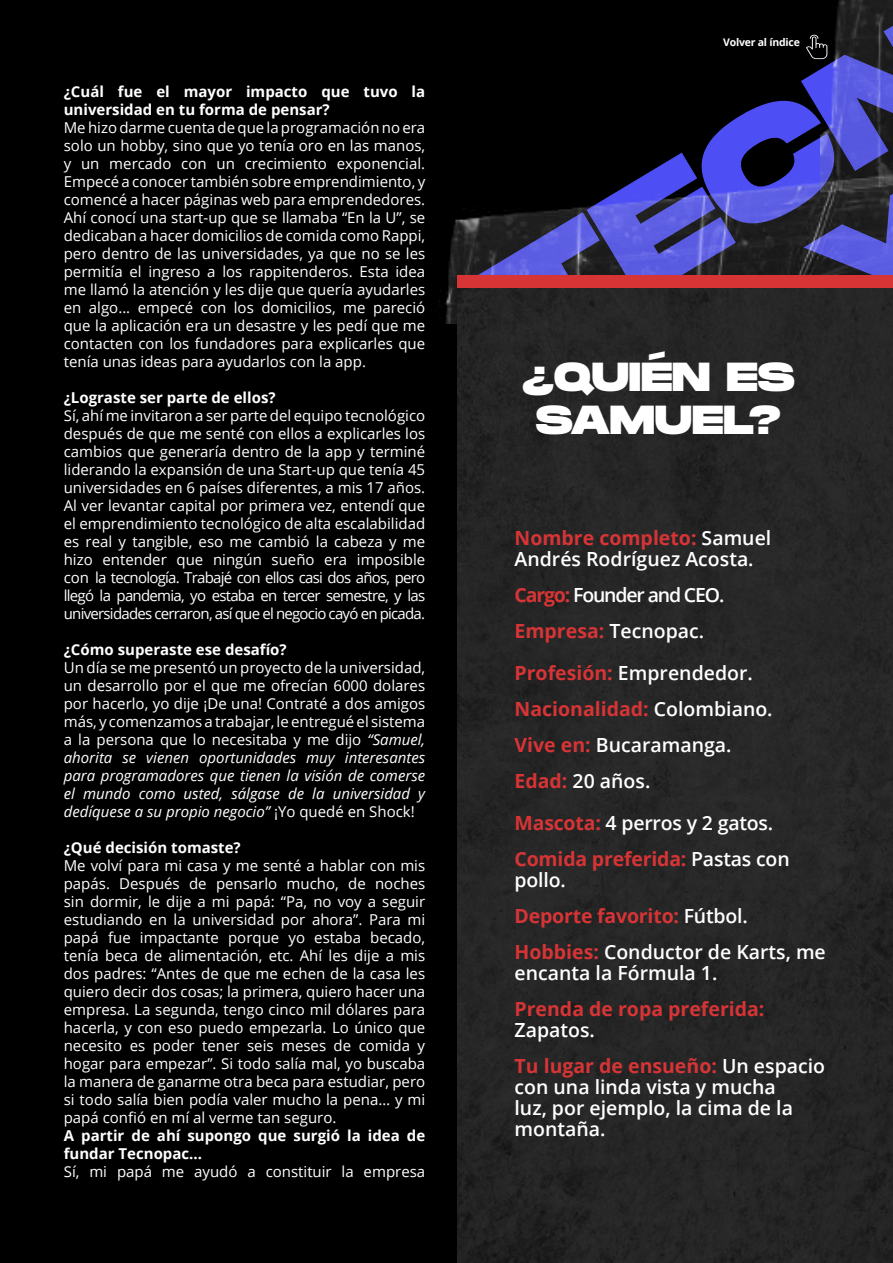
<style>
.page{position:relative;width:893px;height:1263px;background:#000}
.page>*{position:absolute;margin:0;border:0;box-sizing:border-box;transform-origin:0 0}
.t1{font:800 150px "Monument Extended";color:#4d4ff5}
.t2{font:800 40.5px/43.5px "Monument Extended";color:#fff;text-align:center}
.t3{font:600 19.5px/36px "Open Sans";color:#fff}
.t4{font:700 19.5px/36px "Open Sans";color:#d73436}
.t5{font:600 19.5px/36px "Open Sans";letter-spacing:-.06em;color:#fff}
.t6{font:15px/18px "Open Sans";color:#fff;text-align:justify}
.t7{font:700 15px/18px "Open Sans";color:#fff}
.t8{font:700 10.5px "Open Sans";letter-spacing:-.02em;color:#fff}
.s1{font-style:italic}
.s2{font-weight:700;color:#d73436}
.s3{font-weight:600;color:#fff}
</style>
<div class="page">
<img style="left:820px;top:0;width:73px;height:126px">
<img style="left:445px;top:126px;width:448px;height:197px">
<div style="left:457px;top:281px;width:436px;height:982px;background:#262626"></div>
<div style="left:457px;top:275px;width:436px;height:13px;background:#d73436"></div>
<svg style="left:806px;top:35px;width:21px;height:24px"></svg>
<p class="t7" style="left:64px;top:82px;width:363px">¿Cuál fue el mayor impacto que tuvo la universidad en tu forma de pensar?</p>
<p class="t6" style="left:64px;top:118px;width:363px">Me hizo darme cuenta de que la programación no era solo un hobby, sino que yo tenía oro en las manos, y un mercado con un crecimiento exponencial.<br>Empecé a conocer también sobre emprendimiento, y comencé a hacer páginas web para emprendedores.<br>Ahí conocí una start-up que se llamaba “En la U”, se dedicaban a hacer domicilios de comida como Rappi, pero dentro de las universidades, ya que no se les permitía el ingreso a los rappitenderos. Esta idea me llamó la atención y les dije que quería ayudarles en algo... empecé con los domicilios, me pareció que la aplicación era un desastre y les pedí que me contacten con los fundadores para explicarles que tenía unas ideas para ayudarlos con la app.</p>
<p class="t7" style="left:64px;top:388px;width:213px">¿Lograste ser parte de ellos?</p>
<p class="t6" style="left:64px;top:406px;width:363px">Sí, ahí me invitaron a ser parte del equipo tecnológico después de que me senté con ellos a explicarles los cambios que generaría dentro de la app y terminé liderando la expansión de una Start-up que tenía 45 universidades en 6 países diferentes, a mis 17 años.<br>Al ver levantar capital por primera vez, entendí que el emprendimiento tecnológico de alta escalabilidad es real y tangible, eso me cambió la cabeza y me hizo entender que ningún sueño era imposible con la tecnología. Trabajé con ellos casi dos años, pero llegó la pandemia, yo estaba en tercer semestre, y las universidades cerraron, así que el negocio cayó en picada.</p>
<p class="t7" style="left:64px;top:640px;width:224px">¿Cómo superaste ese desafío?</p>
<p class="t6" style="left:64px;top:658px;width:363px">Un día se me presentó un proyecto de la universidad, un desarrollo por el que me ofrecían 6000 dolares por hacerlo, yo dije ¡De una! Contraté a dos amigos más, y comenzamos a trabajar, le entregué el sistema a la persona que lo necesitaba y me dijo <span class="s1">“Samuel, ahorita se vienen oportunidades muy interesantes para programadores que tienen la visión de comerse el mundo como usted, sálgase de la universidad y dedíquese a su propio negocio”</span> ¡Yo quedé en Shock!</p>
<p class="t7" style="left:64px;top:838px;width:178px">¿Qué decisión tomaste?</p>
<p class="t6" style="left:64px;top:856px;width:363px">Me volví para mi casa y me senté a hablar con mis papás. Después de pensarlo mucho, de noches sin dormir, le dije a mi papá: “Pa, no voy a seguir estudiando en la universidad por ahora”. Para mi papá fue impactante porque yo estaba becado, tenía beca de alimentación, etc. Ahí les dije a mis dos padres: “Antes de que me echen de la casa les quiero decir dos cosas; la primera, quiero hacer una empresa. La segunda, tengo cinco mil dólares para hacerla, y con eso puedo empezarla. Lo único que necesito es poder tener seis meses de comida y hogar para empezar”. Si todo salía mal, yo buscaba la manera de ganarme otra beca para estudiar, pero si todo salía bien podía valer mucho la pena… y mi papá confió en mí al verme tan seguro.</p>
<p class="t7" style="left:64px;top:1126px;width:363px">A partir de ahí supongo que surgió la idea de fundar Tecnopac...</p>
<p class="t6" style="left:64px;top:1162px;width:363px">Sí, mi papá me ayudó a constituir la empresa</p>
<h1 class="t1" style="left:441px;top:230px;width:525px;rotate:-31deg">TECN</h1>
<p class="t8" style="left:723px;top:35px;width:78px">Volver al índice</p>
<h2 class="t2" style="left:522px;top:354px;width:274px">¿QUIÉN ES<br>SAMUEL?</h2>
<h3 class="t3" style="left:514px;top:527px;width:258px;line-height:21px"><span class="s2">Nombre completo:</span> Samuel<br>Andrés Rodríguez Acosta.</h3>
<h3 class="t5" style="left:514px;top:576px;width:211px"><span class="s2">Cargo:</span> Founder and CEO.<br><span class="s2">Empresa:</span> Tecnopac.</h3>
<h3 class="t3" style="left:515px;top:654px;width:260px"><span class="s2">Profesión:</span> Emprendedor.<br><span class="s2">Nacionalidad:</span> Colombiano.<br><span class="s2">Vive en:</span> Bucaramanga.<br><span class="s2">Edad:</span> 20 años.</h3>
<h3 class="t4" style="left:515px;top:804px;width:277px">Mascota: <span class="s3">4 perros y 2 gatos.<br></span>Comida preferida: <span class="s3">Pastas con</span></h3>
<h3 class="t3" style="left:515px;top:861px;width:313px">pollo.<br><span class="s2">Deporte favorito:</span> Fútbol.<br><span class="s2">Hobbies:</span> Conductor de Karts, me</h3>
<h3 class="t3" style="left:515px;top:954px;width:204px">encanta la Fórmula 1.</h3>
<h3 class="t4" style="left:515px;top:990px;width:251px">Prenda de ropa preferida:</h3>
<h3 class="t3" style="left:515px;top:1011px;width:312px">Zapatos.<br><span class="s2">Tu lugar de ensueño:</span> Un espacio</h3>
<h3 class="t3" style="left:515px;top:1076px;width:280px;line-height:21px">con una linda vista y mucha luz, por ejemplo, la cima de la montaña.</h3>
</div>
